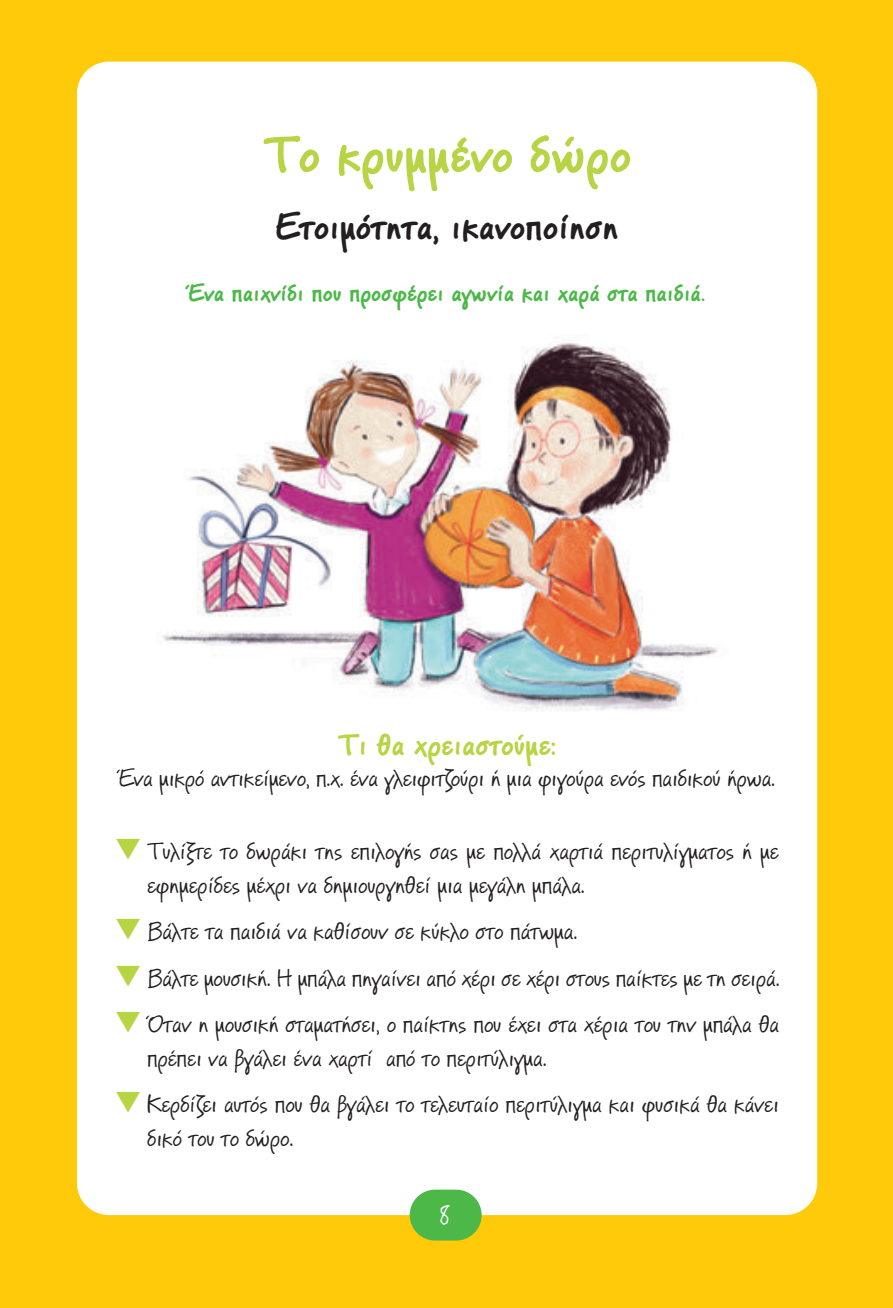
<style>
.page{position:relative;width:893px;height:1308px;background:#fff}
.page>*{position:absolute;margin:0;border:0;box-sizing:border-box;transform-origin:0 0}
.t1{font:700 54px "PF Reminder";color:#b7d444}
.t2{font:700 38.25px "PF Reminder";color:#231f20}
.t3{font:31.72px "PF Kids Age Five";color:#fff}
.t4{font:700 31.5px "PF Reminder";color:#b7d444}
.t5{font:24.75px/33.8px "PF Reminder";color:#231f20}
.t6{font:700 24.75px "PF Reminder";color:#4cb848}
.s1{color:#b7d444}
</style>
<div class="page">
<div style="left:0;top:0;width:892px;height:1308px;background:#feca0a"></div>
<div style="left:77px;top:62px;width:740px;height:1153px;background:#fff;border-radius:32px"></div>
<div style="left:409px;top:1189px;width:72px;height:51px;background:#4cb848;border-radius:25px"></div>
<img style="left:162px;top:343px;width:556px;height:368px">
<h1 class="t1" style="left:263px;top:133px;width:369px">Το κρυμμένο δώρο</h1>
<h2 class="t2" style="left:275px;top:212px;width:344px">Ετοιμότητα, ικανοποίηση</h2>
<p class="t6" style="left:189px;top:283px;width:518px">Ένα παιχνίδι που προσφέρει αγωνία και χαρά στα παιδιά.</p>
<p class="t4" style="left:338px;top:732px;width:220px">Τι θα χρειαστούμε:</p>
<p class="t5" style="left:119px;top:765px;width:657px">Ένα μικρό αντικείμενο, π.χ. ένα γλειφιτζούρι ή μια φιγούρα ενός παιδικού ήρωα.</p>
<p class="t5" style="left:147px;top:838px;width:633px;text-indent:-32px"><span class="s1">▼</span> Τυλίξτε το δωράκι της επιλογής σας με πολλά χαρτιά περιτυλίγματος ή με εφημερίδες μέχρι να δημιουργηθεί μια μεγάλη μπάλα.</p>
<p class="t5" style="left:115px;top:918px;width:463px"><span class="s1">▼</span> Βάλτε τα παιδιά να καθίσουν σε κύκλο στο πάτωμα.</p>
<p class="t5" style="left:115px;top:965px;width:665px"><span class="s1">▼</span> Βάλτε μουσική. Η μπάλα πηγαίνει από χέρι σε χέρι στους παίκτες με τη σειρά.</p>
<p class="t5" style="left:147px;top:1012px;width:633px;text-indent:-32px"><span class="s1">▼</span> Όταν η μουσική σταματήσει, ο παίκτης που έχει στα χέρια του την μπάλα θα πρέπει να βγάλει ένα χαρτί από το περιτύλιγμα.</p>
<p class="t5" style="left:147px;top:1092px;width:633px;text-indent:-32px"><span class="s1">▼</span> Κερδίζει αυτός που θα βγάλει το τελευταίο περιτύλιγμα και φυσικά θα κάνει δικό του το δώρο.</p>
<p class="t3" style="left:438px;top:1200px;width:14px">8</p>
</div>
